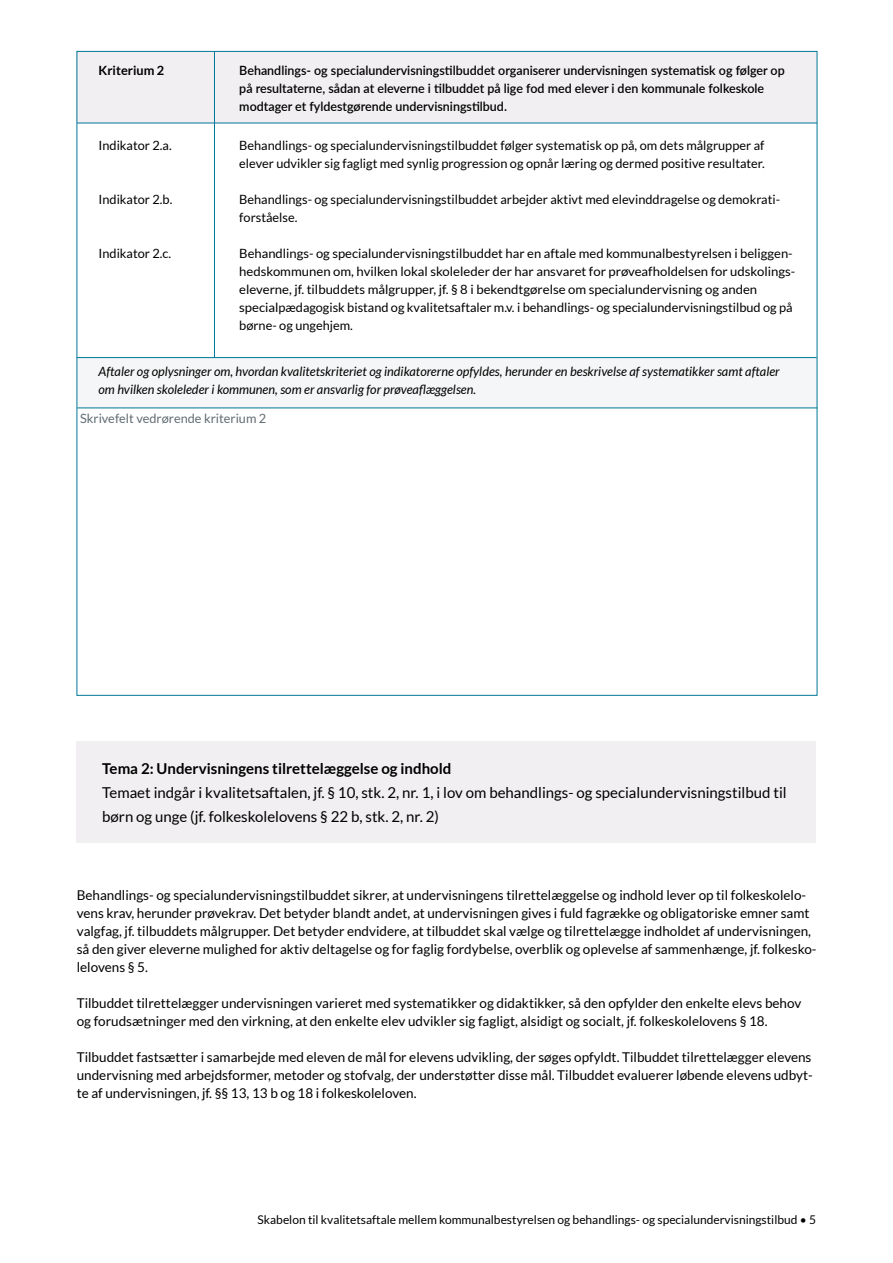
<style>
.page{position:relative;width:893px;height:1263px;background:#fff}
.page>*{position:absolute;margin:0;border:0;box-sizing:border-box;transform-origin:0 0}
.Manchet_efter_H3{font:15px/24px "Lato";color:#000}
.t1{font:700 15px "Lato";color:#000}
.Brød{font:13.5px/18px "Lato";color:#000}
.Indikator{font:12.75px/18px "Lato";color:#000}
.Kriterium{font:600 12.75px/18px "Lato";color:#000}
.Aftaler{font:italic 12.75px/18px "Lato";color:#000}
.Skrivefelt{font:12.75px "Lato";color:#616c73}
.Kriterium-2{font:700 12.75px "Lato";color:#000}
.t2{font:12px "Lato";color:#000}
</style>
<div class="page">
<div style="left:77px;top:51px;width:740px;height:72px;background:#f1eff1"></div>
<div style="left:77px;top:357px;width:740px;height:51px;background:#f5f6f7"></div>
<hr style="left:77px;top:357px;width:740px;height:1px;background:#007798">
<hr style="left:77px;top:408px;width:740px;height:1px;background:#007798">
<hr style="left:77px;top:123px;width:740px;height:1px;background:#007798">
<hr style="left:214px;top:51px;width:1px;height:307px;background:#007798">
<div style="left:77px;top:741px;width:739px;height:102px;background:#f1eff1"></div>
<p class="Kriterium-2" style="left:99px;top:63px;width:67px">Kriterium 2</p>
<p class="Kriterium" style="left:239px;top:60px;width:547px">Behandlings- og specialundervisningstilbuddet organiserer undervisningen systematisk og følger op på resultaterne, sådan at eleverne i tilbuddet på lige fod med elever i den kommunale folkeskole modtager et fyldestgørende undervisningstilbud.</p>
<p class="Indikator" style="left:99px;top:136px;width:75px">Indikator 2.a.</p>
<p class="Indikator" style="left:239px;top:136px;width:527px">Behandlings- og specialundervisningstilbuddet følger systematisk op på, om dets målgrupper af elever udvikler sig fagligt med synlig progression og opnår læring og dermed positive resultater.</p>
<p class="Indikator" style="left:99px;top:190px;width:75px">Indikator 2.b.</p>
<p class="Indikator" style="left:239px;top:190px;width:542px">Behandlings- og specialundervisningstilbuddet arbejder aktivt med elevinddragelse og demokrati&shy;forståelse.</p>
<p class="Indikator" style="left:99px;top:244px;width:74px">Indikator 2.c.</p>
<p class="Indikator" style="left:239px;top:244px;width:557px">Behandlings- og specialundervisningstilbuddet har en aftale med kommunalbestyrelsen i beliggen&shy;hedskommunen om, hvilken lokal skoleleder der har ansvaret for prøveafholdelsen for udskolings&shy;eleverne, jf. tilbuddets målgrupper, jf. § 8 i bekendtgørelse om specialundervisning og anden specialpædagogisk bistand og kvalitetsaftaler m.v. i behandlings- og specialundervisningstilbud og på børne- og ungehjem.</p>
<p class="Aftaler" style="left:99px;top:363px;width:683px">Aftaler og oplysninger om, hvordan kvalitetskriteriet og indikatorerne opfyldes, herunder en beskrivelse af systematikker samt aftaler om hvilken skoleleder i kommunen, som er ansvarlig for prøveaflæggelsen.</p>
<p class="Skrivefelt" style="left:80px;top:411px;width:188px">Skrivefelt vedrørende kriterium 2</p>
<h3 class="t1" style="left:102px;top:760px;width:351px">Tema 2: Undervisningens tilrettelæggelse og indhold</h3>
<p class="Manchet_efter_H3" style="left:102px;top:780px;width:686px">Temaet indgår i kvalitetsaftalen, jf. § 10, stk. 2, nr. 1, i lov om behandlings- og specialundervisningstilbud til børn og unge (jf. folkeskolelovens § 22 b, stk. 2, nr. 2)</p>
<p class="Brød" style="left:77px;top:886px;width:741px">Behandlings- og specialundervisningstilbuddet sikrer, at undervisningens tilrettelæggelse og indhold lever op til folkeskolelo&shy;vens krav, herunder prøvekrav. Det betyder blandt andet, at undervisningen gives i fuld fagrække og obligatoriske emner samt valgfag, jf. tilbuddets målgrupper. Det betyder endvidere, at tilbuddet skal vælge og tilrettelægge indholdet af undervisningen, så den giver eleverne mulighed for aktiv deltagelse og for faglig fordybelse, overblik og oplevelse af sammenhænge, jf. folkesko&shy;lelovens § 5.</p>
<p class="Brød" style="left:77px;top:994px;width:726px">Tilbuddet tilrettelægger undervisningen varieret med systematikker og didaktikker, så den opfylder den enkelte elevs behov og forudsætninger med den virkning, at den enkelte elev udvikler sig fagligt, alsidigt og socialt, jf. folkeskolelovens § 18.</p>
<p class="Brød" style="left:77px;top:1048px;width:738px;text-align:justify">Tilbuddet fastsætter i samarbejde med eleven de mål for elevens udvikling, der søges opfyldt. Tilbuddet tilrettelægger elevens undervisning med arbejdsformer, metoder og stofvalg, der understøtter disse mål. Tilbuddet evaluerer løbende elevens udbyt&shy;te af undervisningen, jf. §§ 13, 13 b og 18 i folkeskoleloven.</p>
<p class="t2" style="left:258px;top:1213px;width:560px">Skabelon til kvalitetsaftale mellem kommunalbestyrelsen og behandlings- og specialundervisningstilbud • 5</p>
</div>
